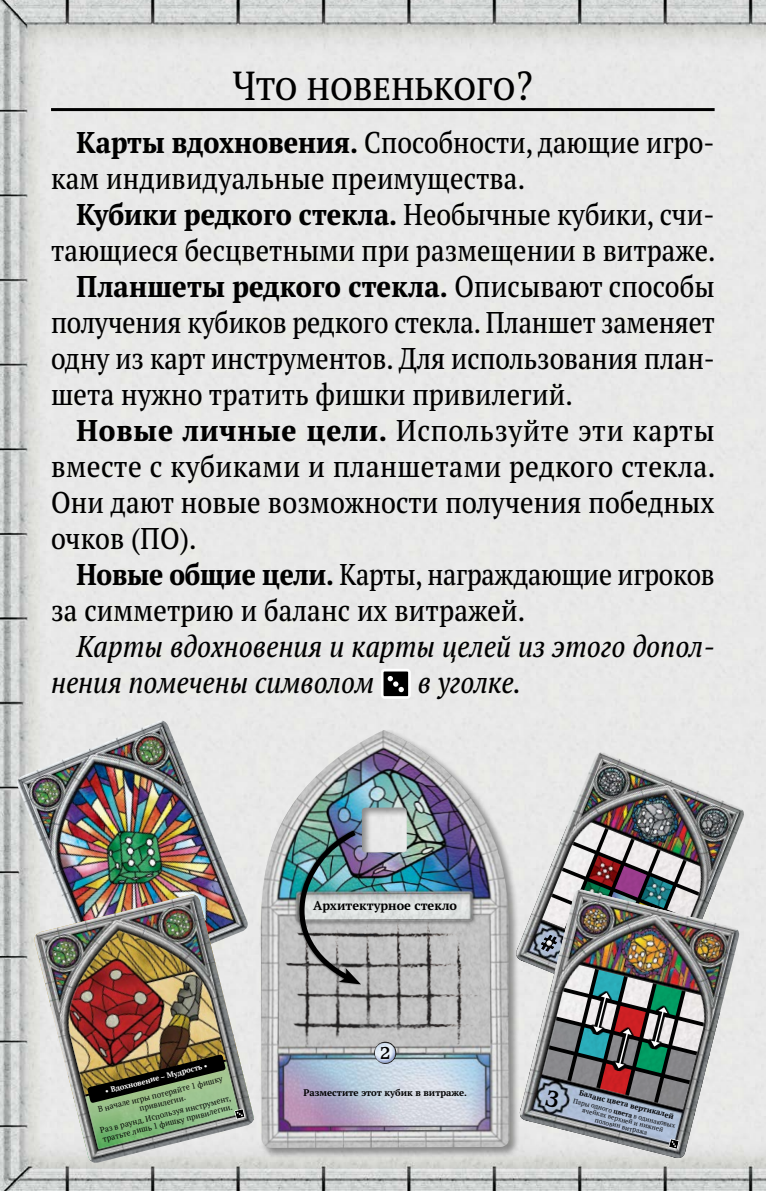
<style>
.page{position:relative;width:766px;height:1191px;background:#fff}
.page>*{position:absolute;margin:0;border:0;box-sizing:border-box;transform-origin:0 0}
.t1{font:condensed 40.5px "PT Serif Pro";color:#000}
.t2{font:condensed 30px/36px "PT Serif Pro";letter-spacing:.005em;color:#000}
.t3{font:700 condensed 30px "PT Serif Pro";color:#000}
.t4{font:italic condensed 30px/36px "PT Serif Pro";letter-spacing:.005em;color:#000}
.t5{font:condensed 30px "PT Serif Pro";letter-spacing:.025em;color:#000}
.t6{font:17.7px "Waverly RR Bold";color:#000}
.t7{font:700 12.6px "PT Serif Pro";letter-spacing:-.005em;color:#000}
.t8{font:700 9.6px "PT Serif Pro";letter-spacing:-.005em;color:#000}
.t9{font:8.1px/9px "PT Serif Pro";color:#000;text-align:center}
.t10{font:700 7.5px "PT Serif Pro";color:#fff}
.t11{font:700 7.5px "PT Serif Pro";color:#000}
.t12{font:6.6px/6.6px "PT Serif Pro";color:#000;text-align:center}
.s1{font-weight:700}
.s2{font-weight:400}
</style>
<div class="page">
<img style="left:0;top:0;width:766px;height:1191px">
<hr style="left:51px;top:108px;width:663px;height:3px;background:#000">
<svg style="left:381px;top:669px;width:29px;height:30px"></svg>
<img style="left:15px;top:720px;width:235px;height:269px">
<img style="left:33px;top:894px;width:222px;height:270px">
<img style="left:65px;top:1054px;width:190px;height:110px">
<div style="left:260px;top:728px;width:260px;height:430px;background:#000;opacity:.4"></div>
<img style="left:260px;top:730px;width:249px;height:418px">
<img style="left:275px;top:922px;width:217px;height:125px">
<div style="left:374px;top:1041px;width:22px;height:22px;border:2px solid #000;border-radius:50%"></div>
<img style="left:374px;top:1042px;width:22px;height:21px">
<img style="left:273px;top:826px;width:127px;height:172px">
<img style="left:514px;top:752px;width:231px;height:265px">
<img style="left:728px;top:889px;width:12px;height:270px">
<img style="left:514px;top:813px;width:214px;height:346px">
<h1 class="t1" style="left:233px;top:58px;width:301px">Что новенького?</h1>
<p class="t2" style="left:51px;top:123px;width:665px;text-indent:26px"><span class="s1">Карты вдохновения.</span> Способности, дающие игро&shy;кам индивидуальные преимущества.</p>
<p class="t3" style="left:77px;top:194px;width:639px">Кубики редкого стекла. <span class="s2">Необычные кубики, счи-</span></p>
<p class="t2" style="left:51px;top:231px;width:666px">тающиеся бесцветными при размещении в витраже.</p>
<p class="t3" style="left:77px;top:266px;width:639px">Планшеты редкого стекла. <span class="s2">Описывают способы</span></p>
<p class="t2" style="left:51px;top:303px;width:665px">получения кубиков редкого стекла. Планшет заменяет</p>
<p class="t2" style="left:51px;top:339px;width:665px">одну из карт инструментов. Для использования план-</p>
<p class="t2" style="left:51px;top:375px;width:523px">шета нужно тратить фишки привилегий.</p>
<p class="t5" style="left:77px;top:410px;width:639px"><span class="s1">Новые личные цели.</span> Используйте эти карты</p>
<p class="t2" style="left:51px;top:447px;width:665px">вместе с кубиками и планшетами редкого стекла.</p>
<p class="t2" style="left:51px;top:483px;width:664px">Они дают новые возможности получения победных</p>
<p class="t2" style="left:51px;top:519px;width:147px">очков (ПО).</p>
<p class="t2" style="left:77px;top:555px;width:639px"><span class="s1">Новые общие цели.</span> Карты, награждающие игроков</p>
<p class="t2" style="left:51px;top:591px;width:475px">за симметрию и баланс их витражей.</p>
<p class="t4" style="left:51px;top:627px;width:664px;text-indent:26px">Карты вдохновения и карты целей из этого допол&shy;нения помечены символом</p>
<p class="t4" style="left:417px;top:663px;width:105px">в уголке.</p>
<p class="t7" style="left:313px;top:897px;width:146px">Архитектурное стекло</p>
<p class="t10" style="left:104px;top:1086px;width:107px;rotate:-14deg">• Вдохновение – Мудрость •</p>
<p class="t9" style="left:97px;top:1105px;width:130px;rotate:-14deg">В начале игры потеряйте 1 фишку привилегии.</p>
<p class="t9" style="left:99px;top:1125px;width:136px;text-align:left;rotate:-14deg">Раз в раунд. Используя инструмент, тратьте лишь 1 фишку привилегии.</p>
<p class="t6" style="left:380px;top:1043px;width:12px">2</p>
<p class="t8" style="left:303px;top:1086px;width:165px">Разместите этот кубик в витраже.</p>
<p class="t11" style="left:580px;top:1087px;width:99px;rotate:14deg">Баланс цвета вертикалей</p>
<p class="t12" style="left:574px;top:1097px;width:106px;rotate:14deg">Пары одного <span class="s1">цвета</span> в одинаковых ячейках верхней и нижней половин витража</p>
</div>
